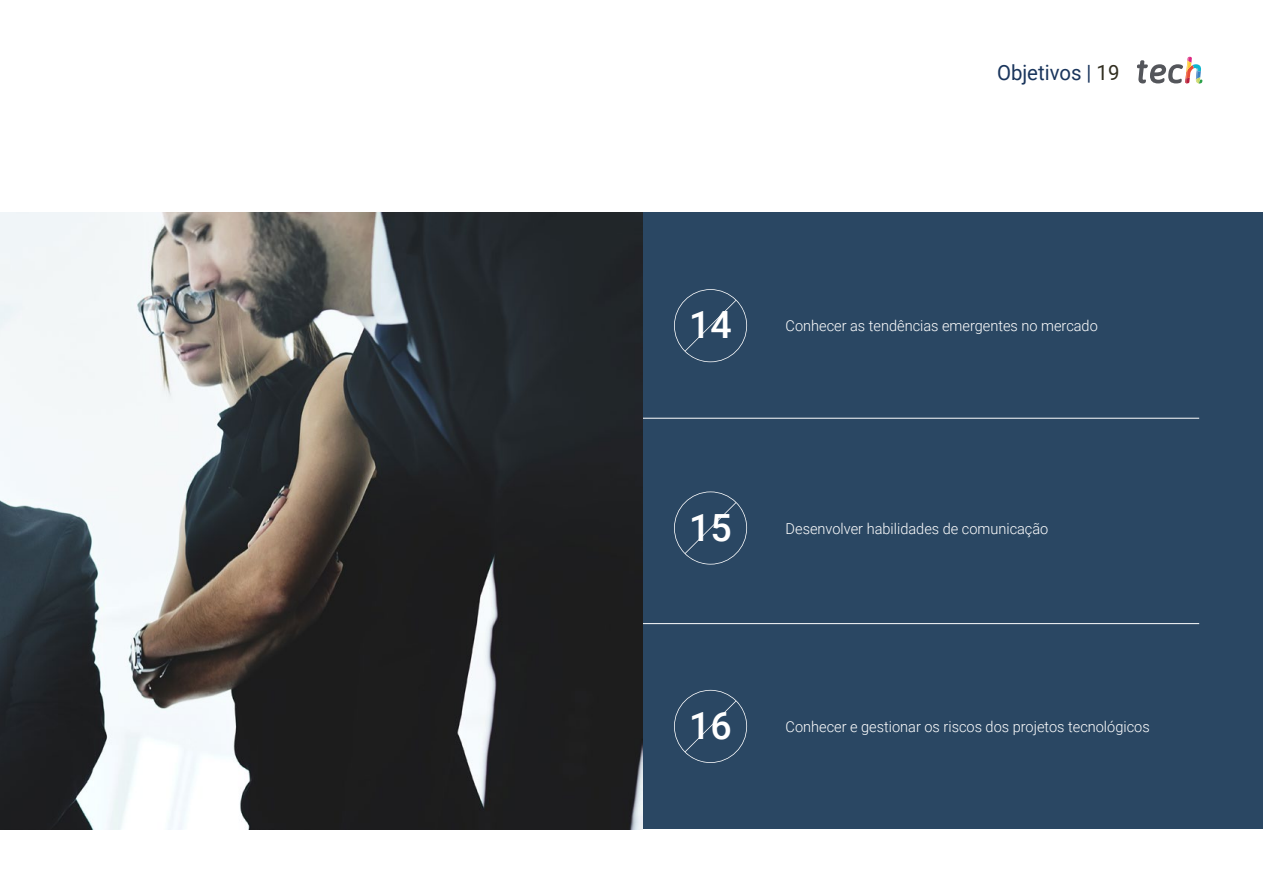
<style>
.page{position:relative;width:1263px;height:893px;background:#fff}
.page>*{position:absolute;margin:0;border:0;box-sizing:border-box;transform-origin:0 0}
.t1{font:500 37.5px "Roboto";color:#fff}
.t2{font:21px "Roboto";color:#1a355c}
.t3{font:300 15px "Roboto";color:#fff}
.s1{color:#312e20}
</style>
<div class="page">
<div style="left:642px;top:213px;width:621px;height:616px;background:#2a4763"></div>
<svg style="left:674px;top:289px;width:73px;height:73px"></svg>
<svg style="left:674px;top:690px;width:73px;height:73px"></svg>
<svg style="left:674px;top:491px;width:73px;height:74px"></svg>
<svg style="left:1137px;top:57px;width:65px;height:27px"></svg>
<hr style="left:0;top:418px;width:1199px;height:1px;background:#fff">
<hr style="left:0;top:623px;width:1199px;height:1px;background:#fff">
<img style="left:0;top:213px;width:642px;height:616px">
<h2 class="t2" style="left:997px;top:57px;width:124px">Objetivos | <span class="s1">19</span></h2>
<h1 class="t1" style="left:689px;top:299px;width:44px">14</h1>
<p class="t3" style="left:786px;top:315px;width:314px">Conhecer as tendências emergentes no mercado</p>
<h1 class="t1" style="left:689px;top:501px;width:44px">15</h1>
<p class="t3" style="left:786px;top:518px;width:264px">Desenvolver habilidades de comunicação</p>
<h1 class="t1" style="left:689px;top:699px;width:44px">16</h1>
<p class="t3" style="left:786px;top:716px;width:366px">Conhecer e gestionar os riscos dos projetos tecnológicos</p>
</div>
